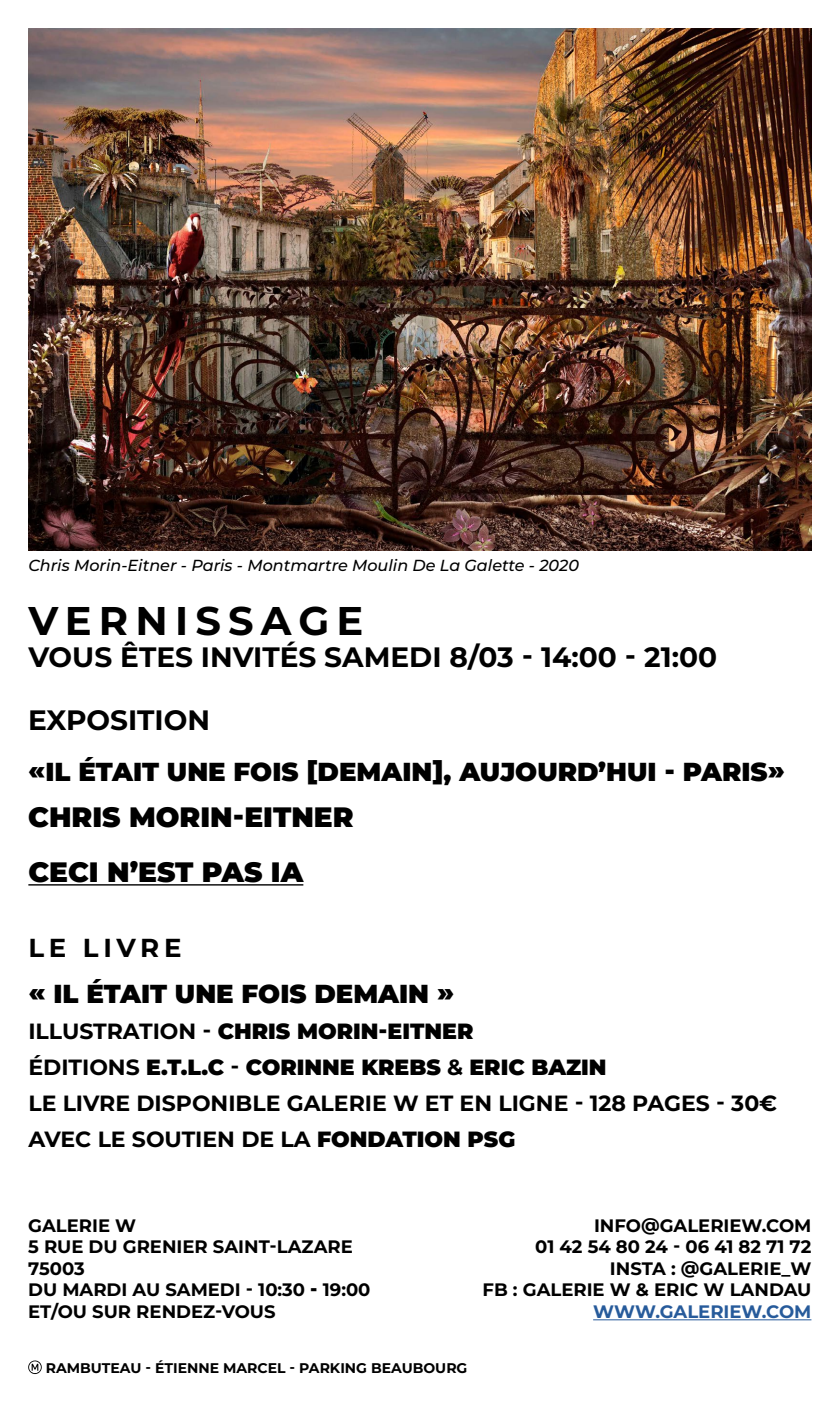
<style>
.page{position:relative;width:840px;height:1401px;background:#fff}
.page>*{position:absolute;margin:0;border:0;box-sizing:border-box;transform-origin:0 0}
.t1{font:700 40px "Montserrat";letter-spacing:.18em;color:#000}
.t2{font:700 28px "Montserrat";color:#000}
.t3{font:900 28px "Montserrat";color:#000}
.t4{font:900 26px "Montserrat";color:#000}
.t5{font:700 26px "Montserrat";letter-spacing:.18em;color:#000}
.t6{font:700 22px/36px "Montserrat";color:#000}
.t7{font:700 18px/21.6px "Montserrat";color:#000}
.t8{font:700 18px "Montserrat";color:#275b9b}
.t9{font:italic 500 16px "Montserrat";color:#000}
.t10{font:700 14px "Montserrat";color:#000}
.s1{font-weight:900}
</style>
<div class="page">
<img style="left:28px;top:28px;width:783px;height:522px">
<hr style="left:28px;top:884px;width:275px;height:1px;background:#000">
<hr style="left:593px;top:1319px;width:218px;height:1px;background:#275b9b">
<svg style="left:28px;top:1360px;width:14px;height:13px"></svg>
<p class="t9" style="left:28px;top:554px;width:552px">Chris Morin-Eitner - Paris - Montmartre Moulin De La Galette - 2020</p>
<h1 class="t1" style="left:28px;top:592px;width:336px">VERNISSAGE</h1>
<h2 class="t2" style="left:28px;top:637px;width:690px">VOUS ÊTES INVITÉS SAMEDI 8/03 - 14:00 - 21:00</h2>
<h2 class="t2" style="left:28px;top:700px;width:183px">EXPOSITION</h2>
<h3 class="t4" style="left:28px;top:752px;width:757px">«IL ÉTAIT UNE FOIS [DEMAIN], AUJOURD’HUI - PARIS»</h3>
<h2 class="t3" style="left:28px;top:796px;width:327px">CHRIS MORIN-EITNER</h2>
<h2 class="t3" style="left:28px;top:851px;width:276px">CECI N’EST PAS IA</h2>
<h3 class="t5" style="left:28px;top:928px;width:154px">LE LIVRE</h3>
<h3 class="t4" style="left:28px;top:973px;width:427px">« IL ÉTAIT UNE FOIS DEMAIN »</h3>
<p class="t6" style="left:28px;top:1011px;width:750px">ILLUSTRATION - <span class="s1">CHRIS MORIN-EITNER<br></span>ÉDITIONS <span class="s1">E.T.L.C</span> - <span class="s1">CORINNE KREBS</span> &amp; <span class="s1">ERIC BAZIN<br></span>LE LIVRE DISPONIBLE GALERIE W ET EN LIGNE - 128 PAGES - 30€ AVEC LE SOUTIEN DE LA <span class="s1">FONDATION PSG</span></p>
<p class="t7" style="left:28px;top:1213px;width:343px">GALERIE W<br>5 RUE DU GRENIER SAINT-LAZARE<br>75003<br>DU MARDI AU SAMEDI - 10:30 <span class="s1">-</span> 19:00<br>ET/OU SUR RENDEZ-VOUS</p>
<p class="t7" style="left:482px;top:1213px;width:330px;text-align:right">INFO@GALERIEW.COM<br>01 42 54 80 24 - 06 41 82 71 72<br>INSTA : @GALERIE_W<br>FB : GALERIE W &amp; ERIC W LANDAU</p>
<p class="t8" style="left:593px;top:1298px;width:220px">WWW.GALERIEW.COM</p>
<p class="t10" style="left:46px;top:1357px;width:423px">RAMBUTEAU - ÉTIENNE MARCEL - PARKING BEAUBOURG</p>
</div>
